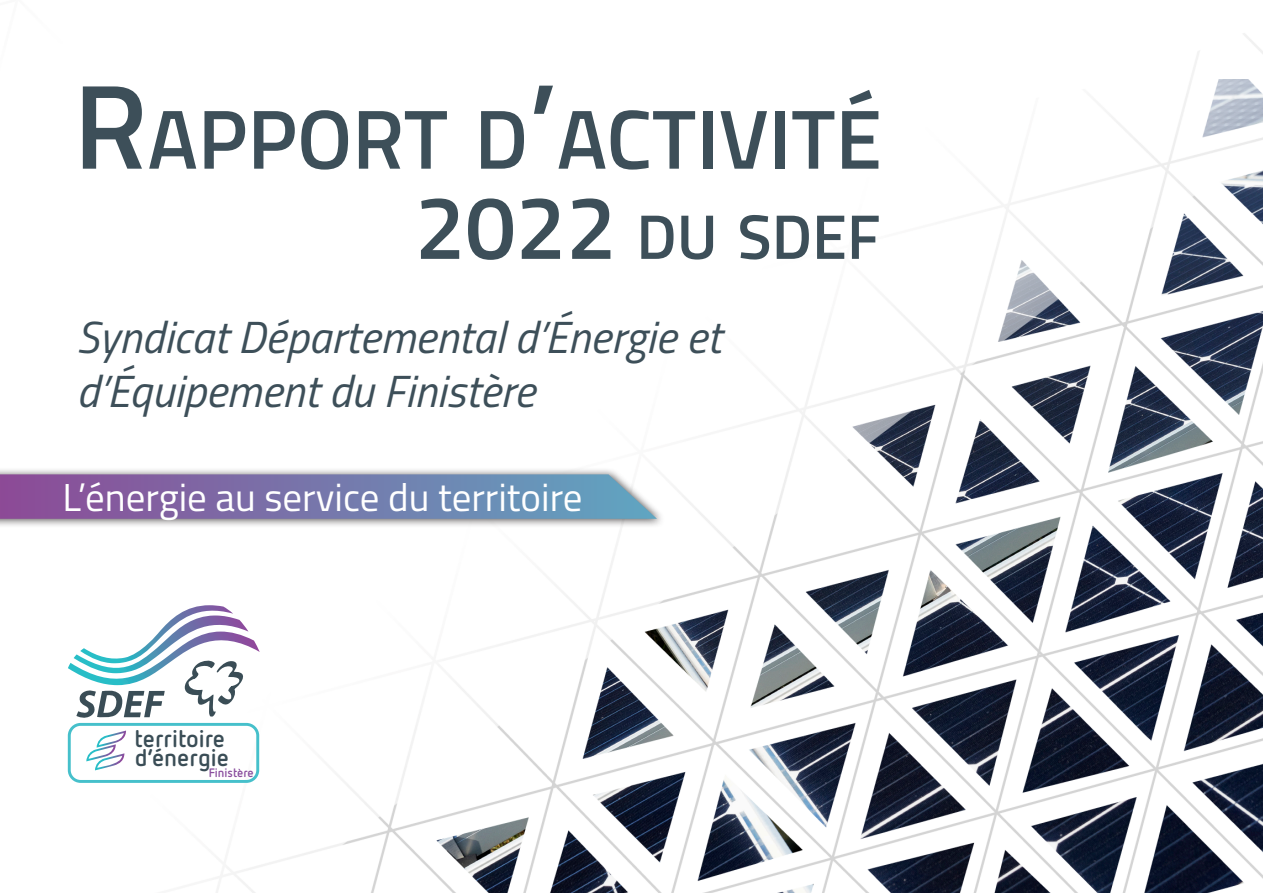
<style>
.page{position:relative;width:1263px;height:893px;background:#fff}
.page>*{position:absolute;margin:0;border:0;box-sizing:border-box;transform-origin:0 0}
.t1{font:600 84px "Titillium";color:#3d4f59}
.t2{font:600 63px "Titillium";color:#3d4f59}
.t3{font:italic 45px/54px "Titillium";color:#3d4f59}
.t4{font:39px "Titillium";color:#fff}
.t5{font:700 24px/18.8px "Netto OT";color:#3a4d56}
.t6{font:700 12.3px "Netto OT";color:#894e9e}
.s1{font-size:120px}
.s2{font-size:90px}
</style>
<div class="page">
<img style="left:67px;top:198px;width:1196px;height:695px">
<svg style="left:1032px;top:33px;width:231px;height:165px"></svg>
<div style="left:0;top:468px;width:665px;height:61px;background:#231f20;opacity:.75"></div>
<svg style="left:0;top:474px;width:657px;height:45px;background:#7b7bad"></svg>
<svg style="left:68px;top:604px;width:192px;height:116px"></svg>
<svg style="left:86px;top:731px;width:40px;height:39px"></svg>
<div style="left:68px;top:723px;width:191px;height:60px;border:3px solid #46c0cb;border-radius:11px"></div>
<p class="t1" style="left:73px;top:76px;width:810px"><span class="s1">R</span>APPORT D<span class="s1">’</span>ACTIVITÉ</p>
<p class="t2" style="left:415px;top:189px;width:467px"><span class="s2">2022</span> DU SDEF</p>
<p class="t3" style="left:77px;top:308px;width:646px">Syndicat Départemental d’Énergie et d’Équipement du Finistère</p>
<p class="t4" style="left:62px;top:469px;width:522px">L’énergie au service du territoire</p>
<p class="t5" style="left:135px;top:729px;width:96px">territoire d’énergie</p>
<p class="t6" style="left:209px;top:765px;width:47px">Finistere</p>
</div>
